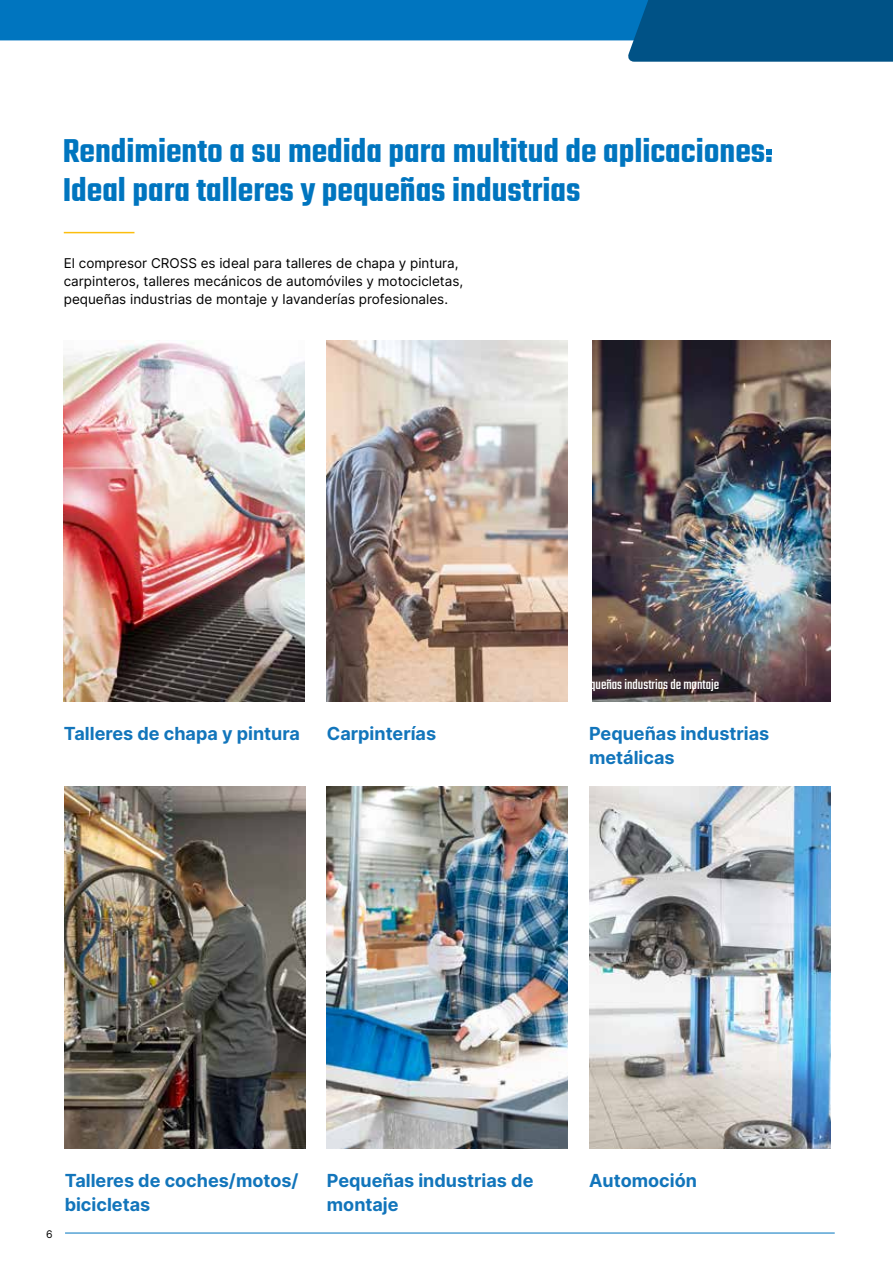
<style>
.page{position:relative;width:893px;height:1263px;background:#fff}
.page>*{position:absolute;margin:0;border:0;box-sizing:border-box;transform-origin:0 0}
.t1{font:600 36px/39px "Teko";color:#0075bf}
.t2{font:700 18px/24px "Inter";color:#1275bb}
.t3{font:15px "Teko";color:#fff}
.t4{font:13.5px/18px "Inter";color:#000}
.t5{font:10.5px "Inter";color:#000}
</style>
<div class="page">
<svg style="left:0;top:0;width:893px;height:62px"></svg>
<hr style="left:65px;top:1233px;width:770px;height:1px;background:#0075bf">
<hr style="left:64px;top:232px;width:70px;height:1px;background:#fcbe0e">
<img style="left:592px;top:340px;width:238px;height:362px">
<img style="left:65px;top:787px;width:241px;height:361px">
<img style="left:64px;top:340px;width:241px;height:362px">
<img style="left:327px;top:340px;width:241px;height:362px">
<img style="left:327px;top:787px;width:241px;height:361px">
<img style="left:589px;top:787px;width:241px;height:361px">
<svg style="left:767px;top:149px;width:5px;height:5px"></svg>
<h1 class="t1" style="left:63px;top:134px;width:712px">Rendimiento a su medida para multitud de aplicaciones.<br>Ideal para talleres y pequeñas industrias</h1>
<p class="t4" style="left:64px;top:254px;width:401px">El compresor CROSS es ideal para talleres de chapa y pintura, carpinteros, talleres mecánicos de automóviles y motocicletas, pequeñas industrias de montaje y lavanderías profesionales.</p>
<h2 class="t2" style="left:64px;top:721px;width:238px">Talleres de chapa y pintura</h2>
<h2 class="t2" style="left:327px;top:721px;width:111px">Carpinterías</h2>
<p class="t3" style="left:579px;top:676px;width:142px">Pequeñas industrias de montaje</p>
<h2 class="t2" style="left:589px;top:721px;width:182px">Pequeñas industrias metálicas</h2>
<p class="t5" style="left:46px;top:1227px;width:8px">6</p>
<h2 class="t2" style="left:65px;top:1168px;width:235px">Talleres de coches/motos/ bicicletas</h2>
<h2 class="t2" style="left:327px;top:1168px;width:208px">Pequeñas industrias de montaje</h2>
<h2 class="t2" style="left:589px;top:1168px;width:109px">Automoción</h2>
</div>
